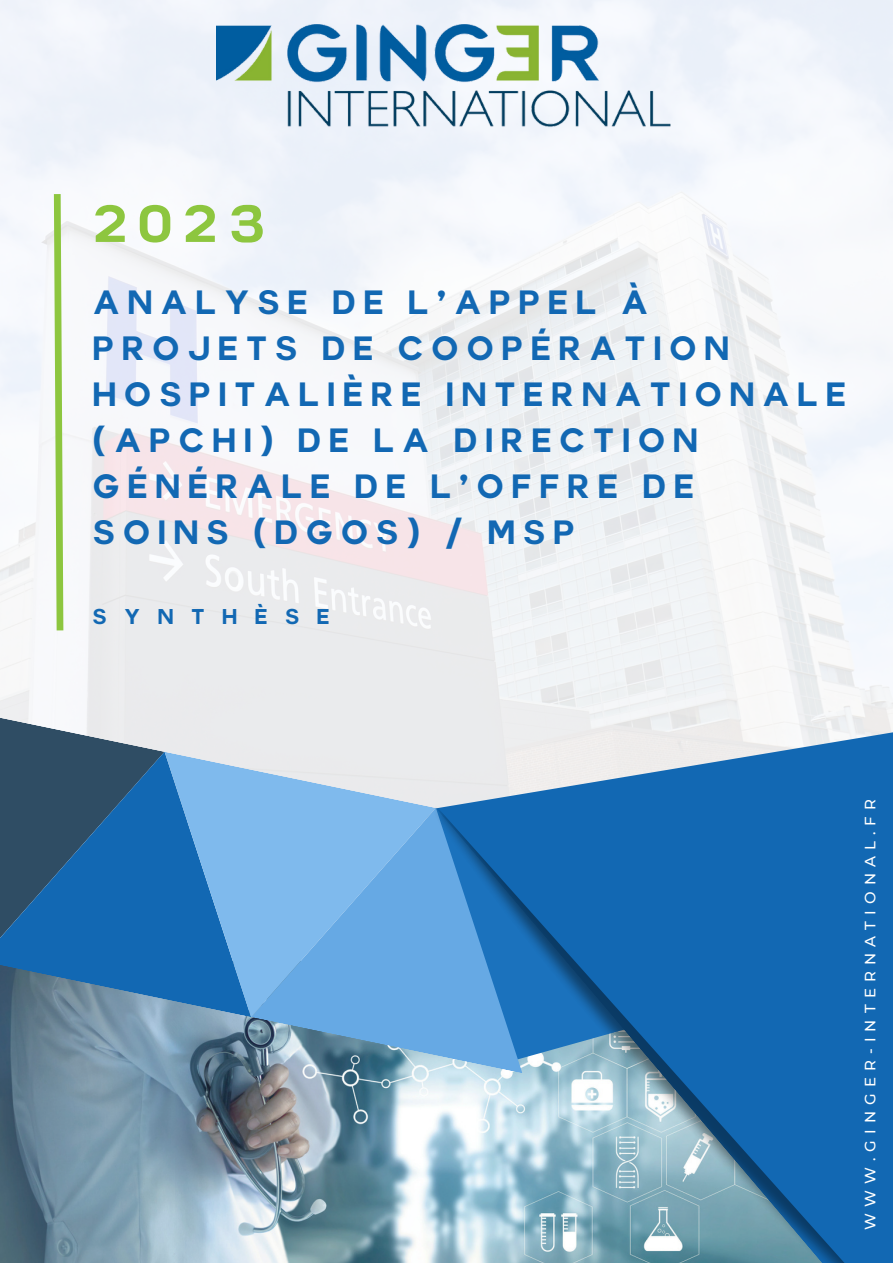
<style>
.page{position:relative;width:893px;height:1264px;background:#fff}
.page>*{position:absolute;margin:0;border:0;box-sizing:border-box;transform-origin:0 0}
.t1{font:51px "Colette";color:#8dc63f}
.t2{font:33px/46px "Colette";letter-spacing:.205em;color:#1268b3}
.t3{font:21px "Colette";letter-spacing:.8em;color:#1268b3}
.t4{font:500 15px "Montserrat";letter-spacing:.41em;color:#fff}
</style>
<div class="page">
<img style="left:0;top:0;width:892px;height:751px">
<img style="left:0;top:1017px;width:407px;height:245px">
<svg style="left:0;top:695px;width:164px;height:56px"></svg>
<svg style="left:0;top:751px;width:164px;height:266px;background:#276192"></svg>
<svg style="left:164px;top:751px;width:272px;height:266px;background:#73a9d8"></svg>
<svg style="left:251px;top:807px;width:156px;height:266px;background:#72acdd"></svg>
<svg style="left:436px;top:698px;width:456px;height:103px;fill:#eaebec"></svg>
<img style="left:407px;top:801px;width:485px;height:461px">
<svg style="left:50px;top:187px;width:17px;height:450px"></svg>
<img style="left:216px;top:25px;width:460px;height:121px">
<p class="t1" style="left:92px;top:191px;width:175px">2023</p>
<p class="t2" style="left:92px;top:279px;width:756px">ANALYSE DE L’APPEL À<br>PROJETS DE COOPÉRATION<br>HOSPITALIÈRE INTERNATIONALE (APCHI) DE LA DIRECTION<br>GÉNÉRALE DE L’OFFRE DE<br>SOINS (DGOS) / MSP</p>
<p class="t3" style="left:92px;top:603px;width:239px">SYNTHÈSE</p>
<p class="t4" style="left:861px;top:1230px;width:432px;rotate:-90deg">WWW.GINGER-INTERNATIONAL.FR</p>
</div>
